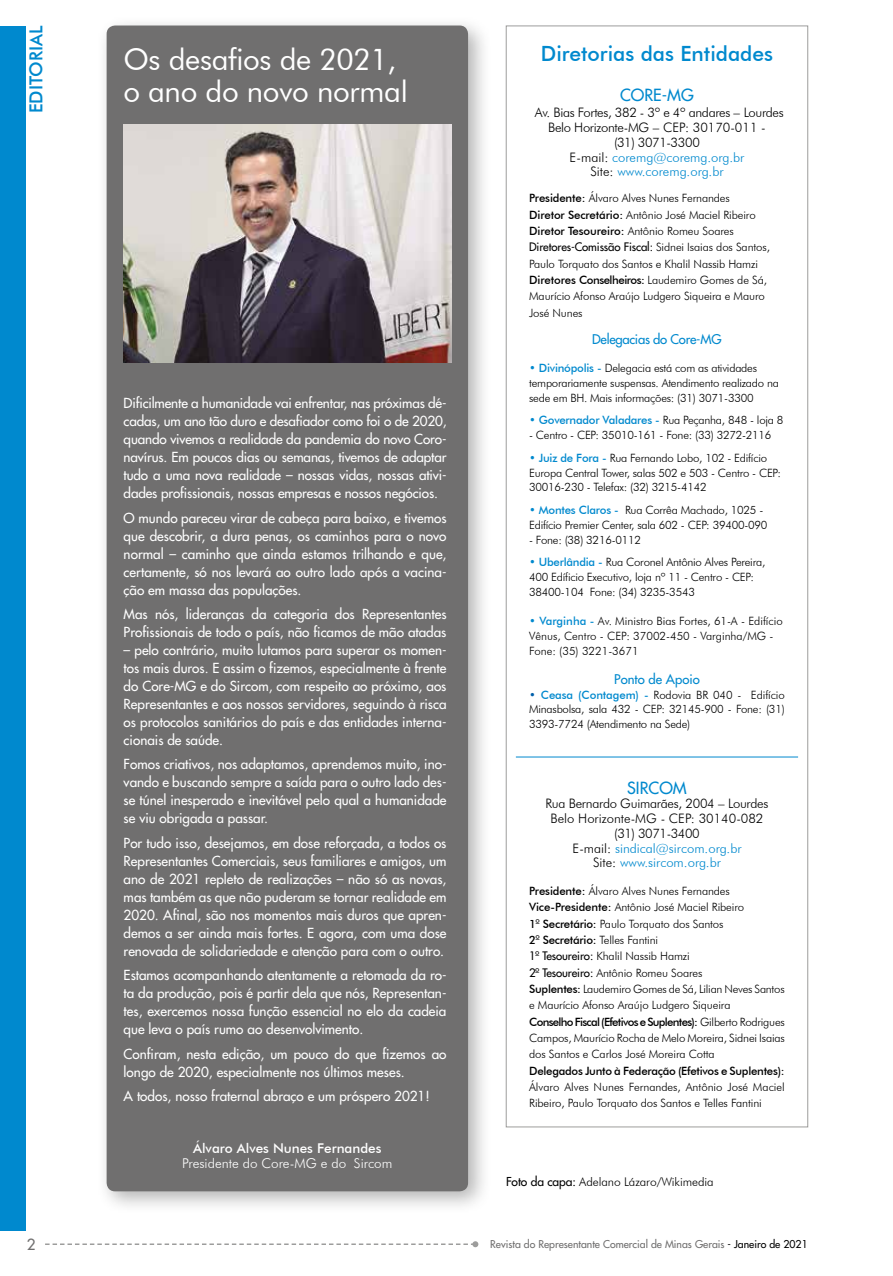
<style>
.page{position:relative;width:893px;height:1276px;background:#fff}
.page>*{position:absolute;margin:0;border:0;box-sizing:border-box;transform-origin:0 0}
.t1{font:30px/31.5px "Futura BT";letter-spacing:-.01em;color:#fff}
.t2{font:500 21px "Futura BT";color:#0089ce}
.t3{font:500 18px "Futura BT";color:#0089ce}
.t4{font:16.35px "Futura LT";color:#0089ce}
.t5{font:15px "Futura LT";color:#706f6f}
.t6{font:13.5px/18px "Futura LT";color:#fff;text-align:justify}
.t7{font:300 13.5px "Futura BT";color:#fff}
.t8{font:500 13.5px "Futura BT";color:#fff}
.t9{font:300 13.05px/14.7px "Futura BT";letter-spacing:-.025em;color:#000;text-align:center}
.t10{font:300 13.05px/14.7px "Futura BT";color:#000;text-align:center}
.t11{font:13.05px "Futura LT";letter-spacing:-.02em;color:#0089ce}
.t12{font:13.05px "Futura LT";color:#0089ce}
.t13{font:300 12px "Futura BT";letter-spacing:-.005em;color:#000}
.t14{font:300 11.4px/16.4px "Futura BT";letter-spacing:-.015em;color:#000}
.t15{font:11.4px "Futura";letter-spacing:-.01em;color:#000}
.t16{font:500 11.4px "Futura BT";letter-spacing:-.02em;color:#000}
.t17{font:500 11.4px "Futura BT";letter-spacing:-.02em;color:#0089ce}
.t18{font:10.5px "Futura LT";color:#706f6f}
.s1{color:#0089ce}
.s2{font-weight:500}
.s3{font-family:"Futura BT";font-weight:300}
.s4{font-weight:500;color:#0089ce}
.s5{font-weight:300;color:#000}
.s6{font-weight:500;color:#005faa}
.s7{font-family:"Futura";font-weight:400}
.s8{font-family:"Futura LT";font-weight:400}
.s9{color:#000}
</style>
<div class="page">
<svg style="left:45px;top:1241px;width:433px;height:6px"></svg>
<div style="left:95px;top:14px;width:397px;height:1201px;background:#000;opacity:.3"></div>
<div style="left:107px;top:26px;width:361px;height:1165px;background:#706f6f;border-radius:9px"></div>
<img style="left:123px;top:125px;width:328px;height:238px">
<div style="left:506px;top:26px;width:302px;height:1101px;background:#fff;border:1px solid #9d9d9c"></div>
<hr style="left:516px;top:756px;width:282px;height:1px;background:#0089ce">
<div style="left:0;top:26px;width:26px;height:1204px;background:#0089ce"></div>
<h3 class="t3" style="left:25px;top:113px;width:89px;rotate:-90deg">EDITORIAL</h3>
<h1 class="t1" style="left:123px;top:43px;width:286px">Os desafios de 2021, o ano do novo normal</h1>
<h2 class="t2" style="left:541px;top:41px;width:234px">Diretorias das Entidades</h2>
<p class="t4" style="left:620px;top:84px;width:75px">CORE-MG</p>
<p class="t9" style="left:535px;top:105px;width:250px">Av. Bias Fortes, 382 - 3º e 4º andares – Lourdes<br>Belo Horizonte-MG – CEP: 30170-011 -<br>(31) 3071-3300<br>E-mail: <span class="s1">coremg@coremg.org.br<br></span>Site: <span class="s1">www.coremg.org.br</span></p>
<p class="t14" style="left:529px;top:190px;width:228px"><span class="s2">Presidente:</span> Álvaro Alves Nunes Fernandes<br><span class="s2">Diretor Secretário:</span> Antônio José Maciel Ribeiro<br><span class="s2">Diretor Tesoureiro:</span> Antônio Romeu Soares</p>
<p class="t15" style="left:529px;top:240px;width:242px">Diretores-Comissão Fiscal: <span class="s3">Sidnei Isaias dos Santos,</span></p>
<p class="t14" style="left:529px;top:255px;width:239px">Paulo Torquato dos Santos e Khalil Nassib Hamzi <span class="s2">Diretores Conselheiros:</span> Laudemiro Gomes de Sá, Maurício Afonso Araújo Ludgero Siqueira e Mauro José Nunes</p>
<p class="t11" style="left:592px;top:331px;width:131px">Delegacias do Core-MG</p>
<p class="t14" style="left:529px;top:361px;width:251px;line-height:14.7px"><span class="s4">• Divinópolis -</span> Delegacia está com as atividades temporariamente suspensas. Atendimento realizado na sede em BH. Mais informações: (31) 3071-3300</p>
<p class="t17" style="left:529px;top:413px;width:256px">• Governador Valadares - <span class="s5">Rua Peçanha, 848 - loja 8</span></p>
<p class="t14" style="left:529px;top:427px;width:244px">- Centro - CEP: 35010-161 - Fone: (33) 3272-2116</p>
<p class="t14" style="left:529px;top:450px;width:253px;line-height:14.7px"><span class="s4">• Juiz de Fora -</span> Rua Fernando Lobo, 102 - Edifício<br>Europa Central Tower, salas 502 e 503 - Centro - CEP:<br>30016-230 - Telefax: (32) 3215-4142</p>
<p class="t14" style="left:529px;top:503px;width:240px;line-height:14.7px"><span class="s4">• Montes Claros -</span> Rua Corrêa Machado, 1025 -<br>Edifício Premier Center, sala 602 - CEP: 39400-090</p>
<p class="t14" style="left:529px;top:531px;width:113px">- Fone: (38) 3216-0112</p>
<p class="t14" style="left:529px;top:555px;width:238px;line-height:14.7px"><span class="s4">• Uberlândia -</span> Rua Coronel Antônio Alves Pereira,<br>400 Edíficio Executivo, loja nº 11 - Centro - CEP:<br>38400-104 Fone: (34) 3235-3543</p>
<p class="t14" style="left:529px;top:614px;width:255px;line-height:14.7px"><span class="s4">• Varginha -</span> Av. Ministro Bias Fortes, 61-A - Edifício<br>Vênus, Centro - CEP: 37002-450 - Varginha/MG -<br>Fone: (35) 3221-3671</p>
<p class="t12" style="left:614px;top:670px;width:87px">Ponto de Apoio</p>
<p class="t14" style="left:529px;top:687px;width:257px;line-height:14.7px;text-align:justify"><span class="s6">•</span> <span class="s4">Ceasa (Contagem) -</span> Rodovia BR 040 - Edifício Minasbolsa, sala 432 - CEP: 32145-900 - Fone: (31)<br>3393-7724 (Atendimento na Sede)</p>
<p class="t6" style="left:124px;top:394px;width:324px">Dificilmente a humanidade vai enfrentar, nas próximas dé&shy;cadas, um ano tão duro e desafiador como foi o de 2020, quando vivemos a realidade da pandemia do novo Coro&shy;navírus. Em poucos dias ou semanas, tivemos de adaptar tudo a uma nova realidade – nossas vidas, nossas ativi&shy;dades profissionais, nossas empresas e nossos negócios.</p>
<p class="t6" style="left:124px;top:508px;width:324px">O mundo pareceu virar de cabeça para baixo, e tivemos que descobrir, a dura penas, os caminhos para o novo normal – caminho que ainda estamos trilhando e que, certamente, só nos levará ao outro lado após a vacina&shy;ção em massa das populações.</p>
<p class="t6" style="left:124px;top:605px;width:324px">Mas nós, lideranças da categoria dos Representantes<br>Profissionais de todo o país, não ficamos de mão atadas</p>
<p class="t6" style="left:124px;top:641px;width:324px">– pelo contrário, muito lutamos para superar os momen&shy;tos mais duros. E assim o fizemos, especialmente à frente do Core-MG e do Sircom, com respeito ao próximo, aos Representantes e aos nossos servidores, seguindo à risca os protocolos sanitários do país e das entidades interna&shy;cionais de saúde.</p>
<p class="t6" style="left:124px;top:755px;width:324px">Fomos criativos, nos adaptamos, aprendemos muito, ino&shy;vando e buscando sempre a saída para o outro lado des&shy;se túnel inesperado e inevitável pelo qual a humanidade se viu obrigada a passar.</p>
<p class="t6" style="left:124px;top:833px;width:324px">Por tudo isso, desejamos, em dose reforçada, a todos os Representantes Comerciais, seus familiares e amigos, um ano de 2021 repleto de realizações – não só as novas, mas também as que não puderam se tornar realidade em 2020. Afinal, são nos momentos mais duros que apren&shy;demos a ser ainda mais fortes. E agora, com uma dose renovada de solidariedade e atenção para com o outro.</p>
<p class="t6" style="left:124px;top:966px;width:324px">Estamos acompanhando atentamente a retomada da ro&shy;ta da produção, pois é partir dela que nós, Representan&shy;tes, exercemos nossa função essencial no elo da cadeia que leva o país rumo ao desenvolvimento.</p>
<p class="t6" style="left:124px;top:1044px;width:324px">Confiram, nesta edição, um pouco do que fizemos ao longo de 2020, especialmente nos últimos meses.</p>
<p class="t6" style="left:124px;top:1087px;width:308px">A todos, nosso fraternal abraço e um próspero 2021!</p>
<p class="t8" style="left:193px;top:1139px;width:190px">Álvaro Alves Nunes Fernandes</p>
<p class="t7" style="left:182px;top:1154px;width:212px">Presidente do Core-MG e do Sircom</p>
<p class="t4" style="left:627px;top:777px;width:61px">SIRCOM</p>
<p class="t10" style="left:545px;top:796px;width:225px">Rua Bernardo Guimarães, 2004 – Lourdes<br>Belo Horizonte-MG - CEP: 30140-082 (31) 3071-3400<br>E-mail: <span class="s1">sindical@sircom.org.br<br></span>Site: <span class="s1">www.sircom.org.br</span></p>
<p class="t14" style="left:529px;top:882px;width:257px"><span class="s2">Presidente:</span> Álvaro Alves Nunes Fernandes <span class="s2">Vice-Presidente:</span> Antônio José Maciel Ribeiro<br><span class="s2">1</span><span class="s7">º</span> <span class="s2">Secretário:</span> Paulo Torquato dos Santos<br><span class="s2">2</span><span class="s7">º</span> <span class="s2">Secretário:</span> Telles Fantini<br><span class="s7">1º Tesoureiro:</span> Khalil Nassib Hamzi<br><span class="s7">2º Tesoureiro:</span> Antônio Romeu Soares<br><span class="s2">Suplentes:</span> Laudemiro Gomes de Sá, Lilian Neves Santos e Maurício Afonso Araújo Ludgero Siqueira<br><span class="s2">Conselho Fiscal (Efetivos e Suplentes):</span> Gilberto Rodrigues Campos, Maurício Rocha de Melo Moreira, Sidnei Isaias dos Santos e Carlos José Moreira Cotta</p>
<p class="t16" style="left:529px;top:1063px;width:257px">Delegados Junto à Federação (Efetivos e Suplentes):</p>
<p class="t14" style="left:529px;top:1078px;width:257px">Álvaro Alves Nunes Fernandes, Antônio José Maciel<br>Ribeiro, Paulo Torquato dos Santos e Telles Fantini</p>
<p class="t13" style="left:506px;top:1174px;width:209px"><span class="s8">Foto da capa:</span> Adelano Lázaro/Wikimedia</p>
<p class="t5" style="left:27px;top:1234px;width:10px">2</p>
<p class="t18" style="left:490px;top:1237px;width:319px">Revista do Representante Comercial de Minas Gerais <span class="s9">- Janeiro de 2021</span></p>
</div>
